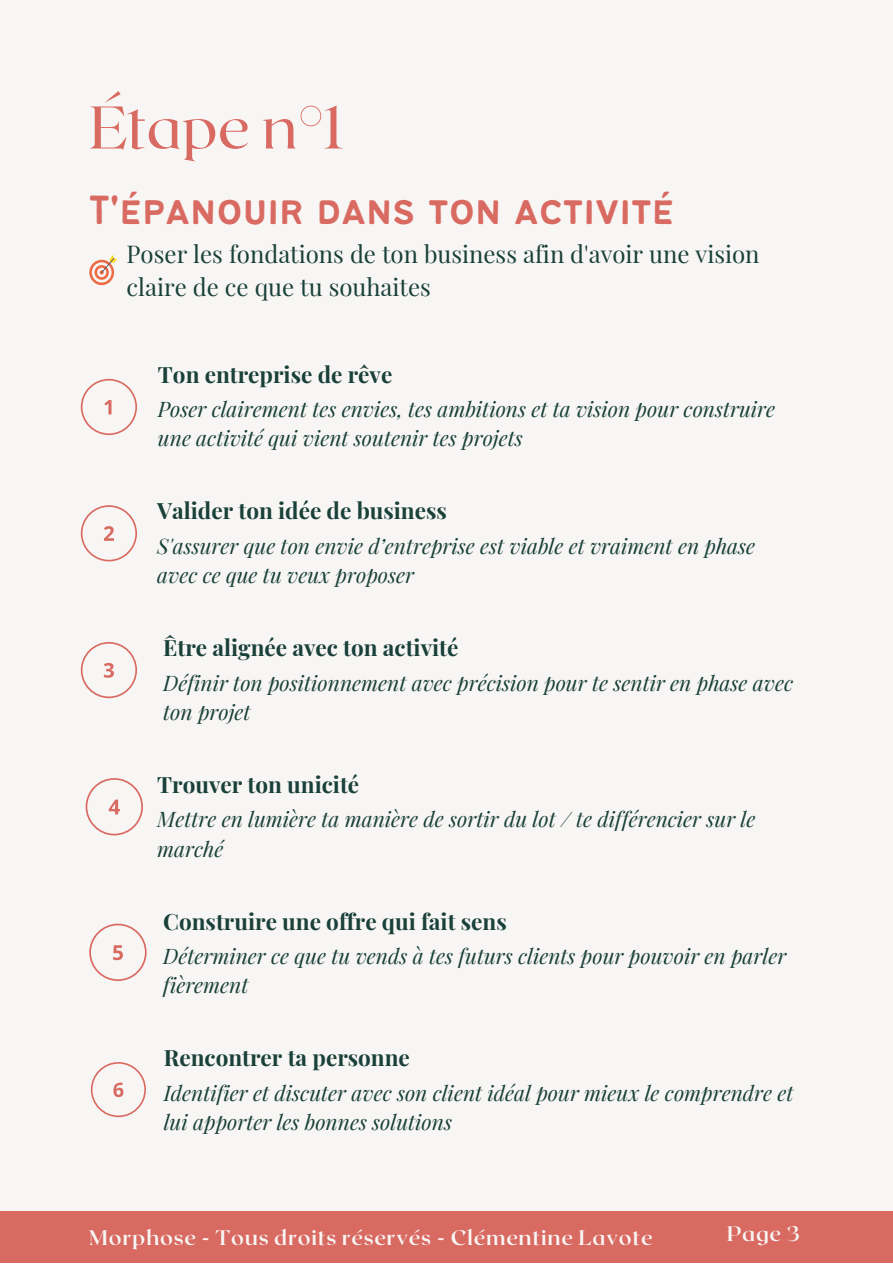
<style>
.page{position:relative;width:893px;height:1264px;background:#fff}
.page>*{position:absolute;margin:0;border:0;box-sizing:border-box;transform-origin:0 0}
.t1{font:60px "Roxborough CF";color:#d96a62}
.t2{font:45px "Bantayog";color:#d96a62}
.t3{font:24px/32.5px "Playfair Display";color:#194039}
.t4{font:700 22.5px "Playfair Display";color:#194039}
.t5{font:italic 21px/29.2px "Playfair Display";color:#194039}
.t6{font:700 21px "Roxborough CF";letter-spacing:.035em;color:#f8f6f4}
</style>
<div class="page">
<div style="left:0;top:0;width:892px;height:1262px;background:#f8f6f4"></div>
<svg style="left:89px;top:255px;width:28px;height:30px"></svg>
<div style="left:0;top:1211px;width:892px;height:51px;background:#d96a62"></div>
<svg style="left:81px;top:379px;width:56px;height:56px"></svg>
<svg style="left:81px;top:505px;width:56px;height:56px"></svg>
<svg style="left:81px;top:642px;width:56px;height:56px"></svg>
<svg style="left:86px;top:778px;width:57px;height:57px"></svg>
<svg style="left:89px;top:923px;width:58px;height:58px"></svg>
<svg style="left:91px;top:1062px;width:55px;height:55px"></svg>
<h1 class="t1" style="left:89px;top:88px;width:255px">Étape n°1</h1>
<h2 class="t2" style="left:89px;top:192px;width:586px">T'épanouir dans ton activité</h2>
<p class="t3" style="left:127px;top:237px;width:634px">Poser les fondations de ton business afin d'avoir une vision claire de ce que tu souhaites</p>
<p class="t4" style="left:158px;top:358px;width:236px">Ton entreprise de rêve</p>
<p class="t5" style="left:158px;top:394px;width:618px">Poser clairement tes envies, tes ambitions et ta vision pour construire une activité qui vient soutenir tes projets</p>
<p class="t4" style="left:157px;top:495px;width:291px">Valider ton idée de business</p>
<p class="t5" style="left:157px;top:530px;width:599px">S'assurer que ton envie d’entreprise est viable et vraiment en phase avec ce que tu veux proposer</p>
<p class="t4" style="left:163px;top:632px;width:297px">Être alignée avec ton activité</p>
<p class="t5" style="left:163px;top:667px;width:631px">Définir ton positionnement avec précision pour te sentir en phase avec ton projet</p>
<p class="t4" style="left:157px;top:768px;width:203px">Trouver ton unicité</p>
<p class="t5" style="left:157px;top:804px;width:599px">Mettre en lumière ta manière de sortir du lot / te différencier sur le marché</p>
<p class="t4" style="left:163px;top:905px;width:345px">Construire une offre qui fait sens</p>
<p class="t5" style="left:163px;top:940px;width:624px">Déterminer ce que tu vends à tes futurs clients pour pouvoir en parler fièrement</p>
<p class="t4" style="left:164px;top:1042px;width:247px">Rencontrer ta personne</p>
<p class="t5" style="left:164px;top:1077px;width:631px">Identifier et discuter avec son client idéal pour mieux le comprendre et lui apporter les bonnes solutions</p>
<p class="t6" style="left:89px;top:1223px;width:565px">Morphose - Tous droits réservés - Clémentine Lavote</p>
<p class="t6" style="left:726px;top:1220px;width:74px">Page 3</p>
</div>
